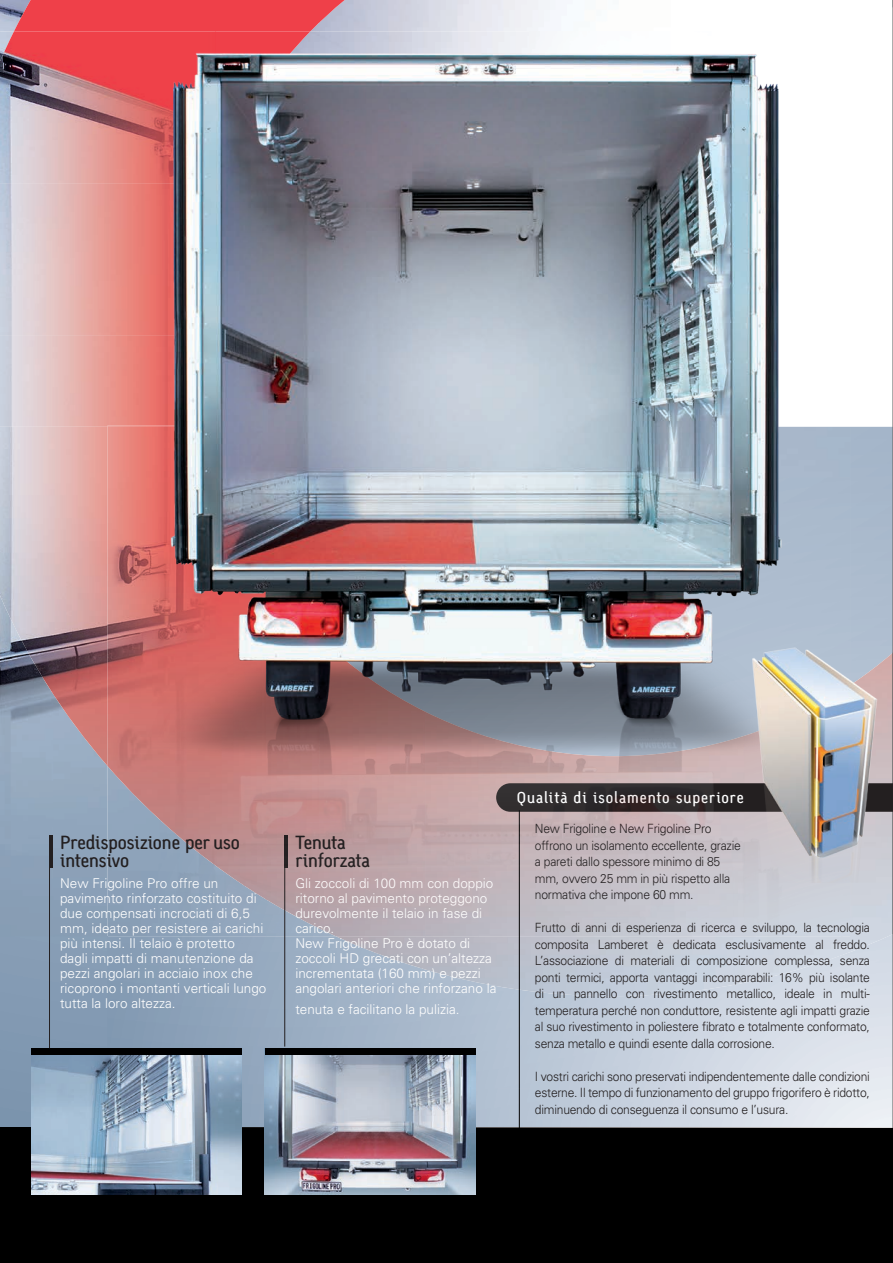
<style>
.page{position:relative;width:893px;height:1263px;background:#fff}
.page>*{position:absolute;margin:0;border:0;box-sizing:border-box;transform-origin:0 0}
.t1{font:19.5px/18px "Sgiv 1 Medium CAP Snum";color:#231f20}
.t2{font:16.2px "Sgiv 1 Medium CAP Snum";letter-spacing:.06em;color:#fff}
.t3{font:300 13.5px/15px "Univers";color:#fff}
.t4{font:300 12.75px/16.5px "Univers";letter-spacing:-.02em;color:#231f20;text-align:justify;scale:.95 1}
</style>
<div class="page">
<img style="left:0;top:0;width:14px;height:31px">
<div style="left:0;top:936px;width:107px;height:191px;background:#839ab3"></div>
<img style="left:14px;top:0;width:331px;height:31px">
<div style="left:0;top:1127px;width:893px;height:136px;background:#000"></div>
<img style="left:242px;top:1127px;width:254px;height:1px">
<img style="left:31px;top:1055px;width:211px;height:140px">
<div style="left:31px;top:1048px;width:211px;height:7px;background:#000"></div>
<img style="left:265px;top:1088px;width:211px;height:107px">
<img style="left:0;top:31px;width:79px;height:152px">
<img style="left:0;top:183px;width:79px;height:152px">
<img style="left:0;top:335px;width:79px;height:92px">
<img style="left:0;top:427px;width:79px;height:339px">
<hr style="left:49px;top:835px;width:1px;height:213px;background:#231f20">
<hr style="left:49px;top:835px;width:4px;height:33px;background:#231f20">
<svg style="left:496px;top:0;width:397px;height:1128px"></svg>
<hr style="left:519px;top:810px;width:1px;height:364px;background:#000">
<img style="left:79px;top:30px;width:790px;height:1058px">
<img style="left:746px;top:640px;width:147px;height:242px">
<h1 class="t1" style="left:60px;top:834px;width:181px">Predisposizione per uso intensivo</h1>
<p class="t3" style="left:60px;top:876px;width:208px">New Frigoline Pro offre un pavimento rinforzato costituito di due compensati incrociati di 6,5 mm, ideato per resistere ai carichi più intensi. Il telaio è protetto<br>dagli impatti di manutenzione da pezzi angolari in acciaio inox che ricoprono i montanti verticali lungo tutta la loro altezza.</p>
<h1 class="t1" style="left:295px;top:834px;width:76px">Tenuta rinforzata</h1>
<p class="t3" style="left:295px;top:876px;width:203px">Gli zoccoli di 100 mm con doppio ritorno al pavimento proteggono durevolmente il telaio in fase di carico.<br>New Frigoline Pro è dotato di zoccoli HD grecati con un’altezza incrementata (160 mm) e pezzi angolari anteriori che rinforzano la</p>
<p class="t3" style="left:295px;top:1002px;width:166px">tenuta e facilitano la pulizia.</p>
<p class="t2" style="left:517px;top:789px;width:228px">Qualità di isolamento superiore</p>
<p class="t4" style="left:535px;top:820px;width:218px;text-align:left">New Frigoline e New Frigoline Pro offrono un isolamento eccellente, grazie a pareti dallo spessore minimo di 85 mm, ovvero 25 mm in più rispetto alla normativa che impone 60 mm.</p>
<p class="t4" style="left:535px;top:919px;width:354px">Frutto di anni di esperienza di ricerca e sviluppo, la tecnologia composita Lamberet è dedicata esclusivamente al freddo.<br>L’associazione di materiali di composizione complessa, senza ponti termici, apporta vantaggi incomparabili: 16% più isolante di un pannello con rivestimento metallico, ideale in multi&shy;temperatura perché non conduttore, resistente agli impatti grazie al suo rivestimento in poliestere fibrato e totalmente conformato, senza metallo e quindi esente dalla corrosione.</p>
<p class="t4" style="left:535px;top:1068px;width:354px">I vostri carichi sono preservati indipendentemente dalle condizioni esterne. Il tempo di funzionamento del gruppo frigorifero è ridotto, diminuendo di conseguenza il consumo e l’usura.</p>
</div>
